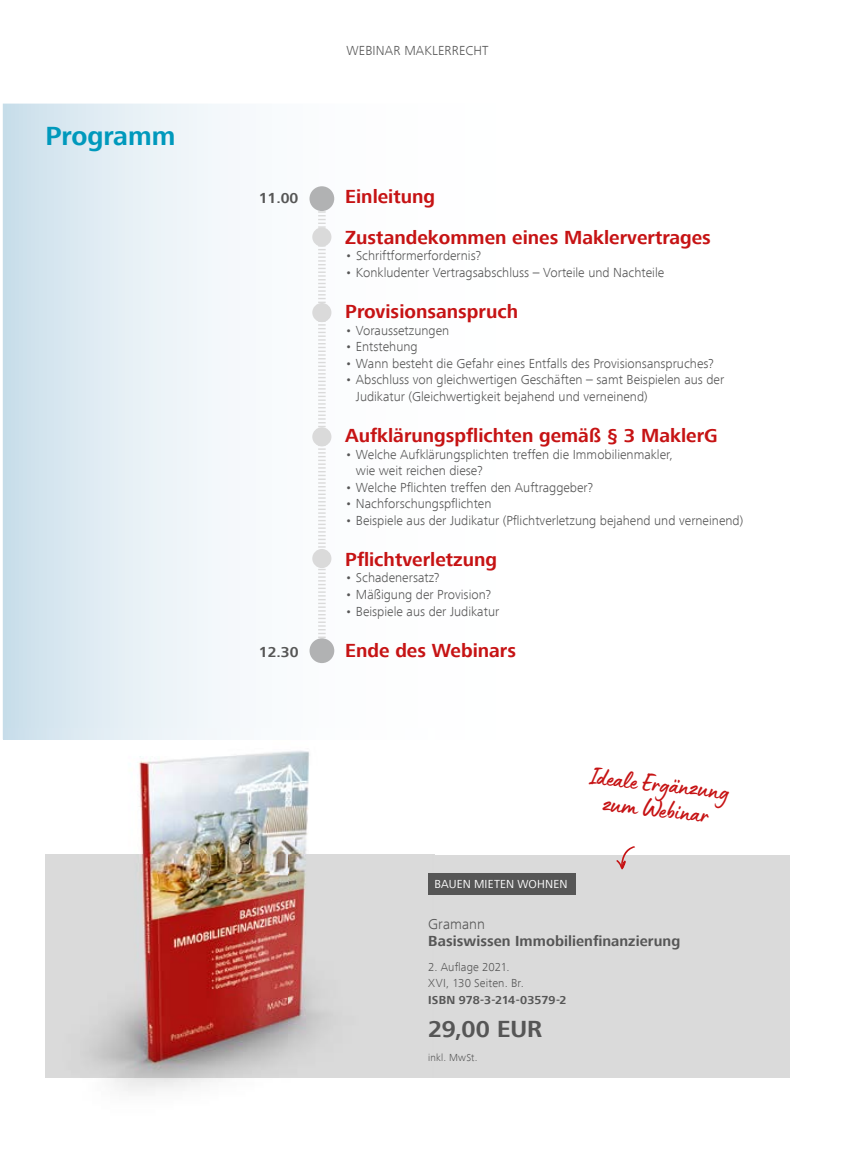
<style>
.page{position:relative;width:852px;height:1149px;background:#fff}
.page>*{position:absolute;margin:0;border:0;box-sizing:border-box;transform-origin:0 0}
.t1{font:700 27px "Frutiger Next Com";color:#0099bc}
.t2{font:25.35px/25.2px "Lumios Marker";color:#c61314;text-align:center}
.t3{font:700 24px "Frutiger Next Com";color:#565656}
.t4{font:700 19.5px/41.2px "Frutiger Next Com";color:#c61314}
.t5{font:700 15px "Frutiger Next Com";letter-spacing:.005em;color:#565656}
.t6{font:300 15px "Frutiger Next Com";color:#565656}
.t7{font:300 13.5px/16.5px "Frutiger Next Com";color:#565656}
.t8{font:300 12px/16.5px "Frutiger Next Com";letter-spacing:.015em;color:#565656}
.t9{font:700 12px "Frutiger Next Com";color:#565656}
.t10{font:12px "Frutiger Next Com";letter-spacing:.015em;color:#fff}
.t11{font:300 10.5px "Frutiger Next Com";letter-spacing:.02em;color:#565656}
</style>
<div class="page">
<svg style="left:3px;top:104px;width:332px;height:624px"></svg>
<div style="left:45px;top:854px;width:744px;height:223px;background:#dadada"></div>
<img style="left:3px;top:739px;width:307px;height:115px">
<img style="left:90px;top:854px;width:344px;height:223px">
<svg style="left:318px;top:211px;width:7px;height:427px"></svg>
<div style="left:312px;top:303px;width:19px;height:19px;background:#dadada;border-radius:50%"></div>
<div style="left:312px;top:427px;width:19px;height:19px;background:#dadada;border-radius:50%"></div>
<div style="left:312px;top:549px;width:19px;height:19px;background:#dadada;border-radius:50%"></div>
<div style="left:312px;top:227px;width:19px;height:19px;background:#dadada;border-radius:50%"></div>
<div style="left:309px;top:638px;width:25px;height:25px;background:#b1b2b3;border-radius:50%"></div>
<div style="left:309px;top:186px;width:25px;height:25px;background:#b1b2b3;border-radius:50%"></div>
<svg style="left:621px;top:845px;width:14px;height:21px"></svg>
<svg style="left:616px;top:859px;width:9px;height:10px"></svg>
<div style="left:428px;top:872px;width:147px;height:22px;background:#565656"></div>
<h1 class="t1" style="left:45px;top:120px;width:131px">Programm</h1>
<p class="t7" style="left:346px;top:42px;width:143px">WEBINAR MAKLERRECHT</p>
<p class="t5" style="left:259px;top:189px;width:41px">11.00</p>
<p class="t5" style="left:259px;top:643px;width:41px">12.30</p>
<h3 class="t4" style="left:345px;top:175px;width:367px">Einleitung<br>Zustandekommen eines Maklervertrages</h3>
<p class="t7" style="left:345px;top:247px;width:137px">• Schriftformerfordernis?</p>
<p class="t7" style="left:345px;top:264px;width:320px">• Konkludenter Vertragsabschluss – Vorteile und Nachteile</p>
<h3 class="t4" style="left:345px;top:291px;width:174px">Provisionsanspruch</h3>
<p class="t7" style="left:345px;top:322px;width:105px">• Voraussetzungen</p>
<p class="t7" style="left:345px;top:338px;width:74px">• Entstehung</p>
<p class="t7" style="left:345px;top:355px;width:370px">• Wann besteht die Gefahr eines Entfalls des Provisionsanspruches?</p>
<p class="t7" style="left:356px;top:371px;width:370px;text-indent:-11px">• Abschluss von gleichwertigen Geschäften – samt Beispielen aus der<br>Judikatur (Gleichwertigkeit bejahend und verneinend)</p>
<h3 class="t4" style="left:345px;top:415px;width:374px">Aufklärungspflichten gemäß § 3 MaklerG</h3>
<p class="t7" style="left:356px;top:445px;width:318px;text-indent:-11px">• Welche Aufklärungsplichten treffen die Immobilienmakler, wie weit reichen diese?</p>
<p class="t7" style="left:345px;top:478px;width:249px">• Welche Pflichten treffen den Auftraggeber?</p>
<p class="t7" style="left:345px;top:495px;width:148px">• Nachforschungspflichten</p>
<p class="t7" style="left:345px;top:511px;width:399px">• Beispiele aus der Judikatur (Pflichtverletzung bejahend und verneinend)</p>
<h3 class="t4" style="left:345px;top:538px;width:153px">Pflichtverletzung</h3>
<p class="t7" style="left:345px;top:569px;width:96px">• Schadenersatz?</p>
<p class="t7" style="left:345px;top:586px;width:147px">• Mäßigung der Provision?</p>
<p class="t7" style="left:345px;top:602px;width:155px">• Beispiele aus der Judikatur</p>
<h3 class="t4" style="left:345px;top:629px;width:172px">Ende des Webinars</h3>
<h2 class="t2" style="left:590px;top:760px;width:143px;rotate:7deg">Ideale Ergänzung zum Webinar</h2>
<p class="t10" style="left:434px;top:876px;width:135px">BAUEN MIETEN WOHNEN</p>
<p class="t6" style="left:428px;top:915px;width:58px">Gramann</p>
<p class="t5" style="left:428px;top:931px;width:253px">Basiswissen Immobilienfinanzierung</p>
<p class="t8" style="left:428px;top:957px;width:97px">2. Auflage 2021.<br>XVI, 130 Seiten. Br.</p>
<p class="t9" style="left:428px;top:992px;width:140px">ISBN 978-3-214-03579-2</p>
<h3 class="t3" style="left:428px;top:1014px;width:116px">29,00 EUR</h3>
<p class="t11" style="left:428px;top:1051px;width:51px">inkl. MwSt.</p>
</div>
